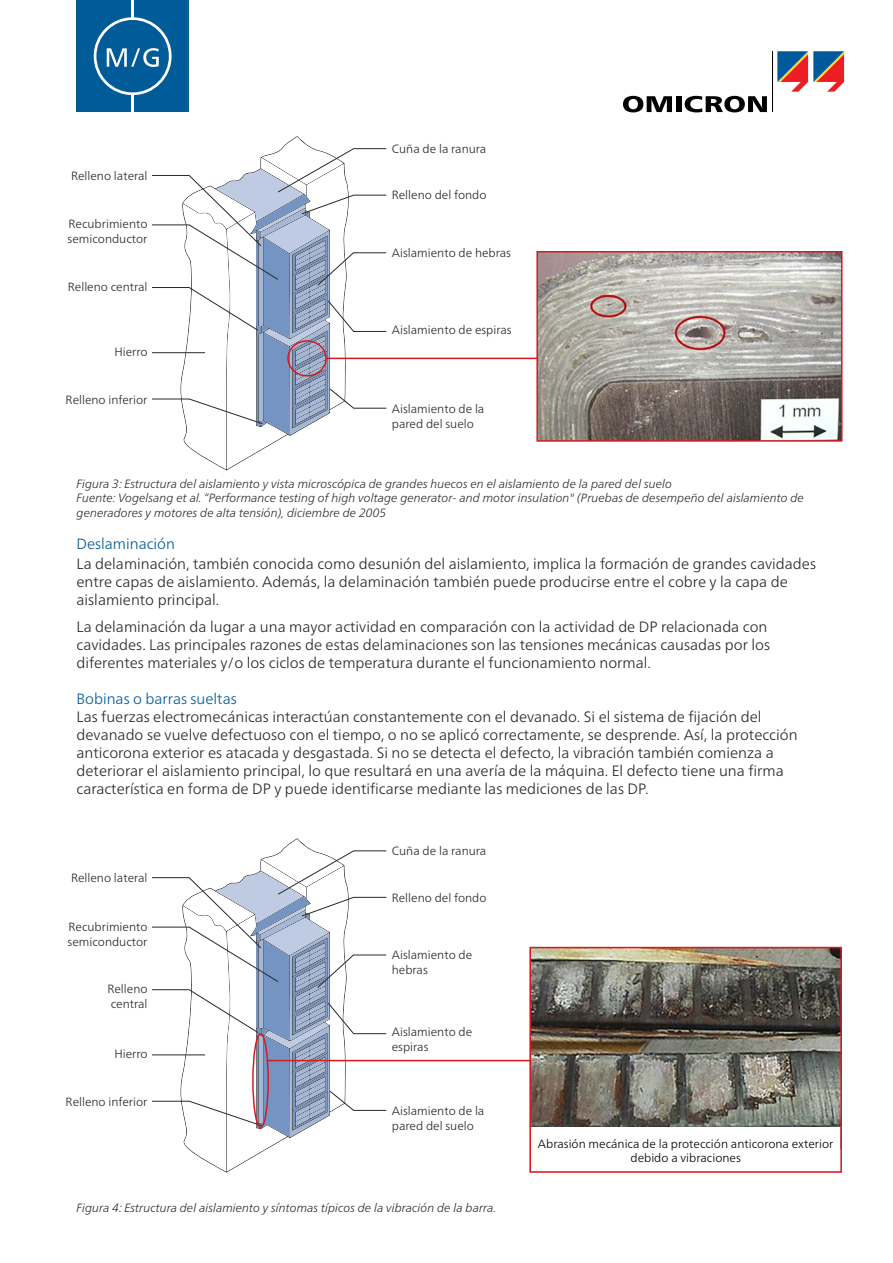
<style>
.page{position:relative;width:893px;height:1263px;background:#fff}
.page>*{position:absolute;margin:0;border:0;box-sizing:border-box;transform-origin:0 0}
.t1{font:300 15px/18px "Frutiger Neue LTW1 G";color:#292829}
.t2{font:300 15px "Frutiger Neue LTW1 G";color:#00599a}
.t3{font:300 12px/15px "Frutiger Neue LTW1 G";color:#292829}
.t4{font:italic 300 12px/14.4px "Frutiger Neue LTW1 G";color:#292829}
.t5{font:300 12px/14.4px "Frutiger Neue LTW1 G";color:#000;text-align:center}
.s1{color:#00599a}
</style>
<div class="page">
<svg style="left:623px;top:96px;width:49px;height:16px"></svg>
<div style="left:676px;top:96px;width:5px;height:16px;background:#000"></div>
<svg style="left:685px;top:96px;width:82px;height:16px"></svg>
<hr style="left:772px;top:51px;width:1px;height:61px;background:#000">
<svg style="left:777px;top:51px;width:67px;height:41px"></svg>
<div style="left:77px;top:0;width:112px;height:112px;background:#005c98"></div>
<hr style="left:131px;top:94px;width:3px;height:18px;background:#fff">
<svg style="left:94px;top:17px;width:78px;height:78px"></svg>
<hr style="left:131px;top:0;width:3px;height:19px;background:#fff">
<svg style="left:152px;top:137px;width:235px;height:332px"></svg>
<div style="left:287px;top:340px;width:40px;height:37px;border:2px solid #d71920;border-radius:50%"></div>
<hr style="left:327px;top:358px;width:214px;height:1px;background:#d71920">
<img style="left:539px;top:254px;width:300px;height:185px">
<div style="left:536px;top:251px;width:306px;height:191px;border:2px solid #d71920"></div>
<svg style="left:152px;top:839px;width:235px;height:332px"></svg>
<div style="left:252px;top:1033px;width:17px;height:95px;border:2px solid #d71920;border-radius:50%"></div>
<hr style="left:268px;top:1060px;width:273px;height:1px;background:#d71920">
<img style="left:532px;top:950px;width:307px;height:177px">
<div style="left:529px;top:947px;width:313px;height:226px;border:2px solid #d71920"></div>
<div style="left:531px;top:1127px;width:309px;height:41px;background:#fff"></div>
<p class="t3" style="left:71px;top:168px;width:78px">Relleno lateral</p>
<p class="t3" style="left:68px;top:217px;width:81px">Recubrimiento semiconductor</p>
<p class="t3" style="left:68px;top:279px;width:81px">Relleno central</p>
<p class="t3" style="left:114px;top:344px;width:35px">Hierro</p>
<p class="t3" style="left:66px;top:392px;width:83px">Relleno inferior</p>
<p class="t3" style="left:392px;top:141px;width:96px">Cuña de la ranura</p>
<p class="t3" style="left:392px;top:188px;width:96px">Relleno del fondo</p>
<p class="t3" style="left:392px;top:245px;width:121px">Aislamiento de hebras</p>
<p class="t3" style="left:392px;top:322px;width:121px">Aislamiento de espiras</p>
<p class="t3" style="left:392px;top:401px;width:94px">Aislamiento de la pared del suelo</p>
<p class="t4" style="left:77px;top:476px;width:729px">Figura 3: Estructura del aislamiento y vista microscópica de grandes huecos en el aislamiento de la pared del suelo<br>Fuente: Vogelsang et al. “Performance testing of high voltage generator- and motor insulation" (Pruebas de desempeño del aislamiento de generadores y motores de alta tensión), diciembre de 2005</p>
<p class="t2" style="left:77px;top:535px;width:100px">Deslaminación</p>
<p class="t1" style="left:77px;top:555px;width:741px">La delaminación, también conocida como desunión del aislamiento, implica la formación de grandes cavidades entre capas de aislamiento. Además, la delaminación también puede producirse entre el cobre y la capa de aislamiento principal.</p>
<p class="t1" style="left:77px;top:617px;width:695px">La delaminación da lugar a una mayor actividad en comparación con la actividad de DP relacionada con cavidades. Las principales razones de estas delaminaciones son las tensiones mecánicas causadas por los diferentes materiales y/o los ciclos de temperatura durante el funcionamiento normal.</p>
<p class="t1" style="left:77px;top:689px;width:722px"><span class="s1">Bobinas o barras sueltas<br></span>Las fuerzas electromecánicas interactúan constantemente con el devanado. Si el sistema de fijación del devanado se vuelve defectuoso con el tiempo, o no se aplicó correctamente, se desprende. Así, la protección anticorona exterior es atacada y desgastada. Si no se detecta el defecto, la vibración también comienza a deteriorar el aislamiento principal, lo que resultará en una avería de la máquina. El defecto tiene una firma característica en forma de DP y puede identificarse mediante las mediciones de las DP.</p>
<p class="t3" style="left:71px;top:870px;width:78px">Relleno lateral</p>
<p class="t3" style="left:68px;top:919px;width:81px">Recubrimiento semiconductor</p>
<p class="t3" style="left:108px;top:981px;width:42px">Relleno central</p>
<p class="t3" style="left:114px;top:1046px;width:35px">Hierro</p>
<p class="t3" style="left:66px;top:1094px;width:83px">Relleno inferior</p>
<p class="t3" style="left:392px;top:843px;width:96px">Cuña de la ranura</p>
<p class="t3" style="left:392px;top:890px;width:96px">Relleno del fondo</p>
<p class="t3" style="left:392px;top:947px;width:82px">Aislamiento de hebras</p>
<p class="t3" style="left:392px;top:1024px;width:82px">Aislamiento de espiras</p>
<p class="t3" style="left:392px;top:1103px;width:94px">Aislamiento de la pared del suelo</p>
<p class="t4" style="left:77px;top:1201px;width:421px">Figura 4: Estructura del aislamiento y síntomas típicos de la vibración de la barra.</p>
<p class="t5" style="left:538px;top:1136px;width:297px">Abrasión mecánica de la protección anticorona exterior debido a vibraciones</p>
</div>
